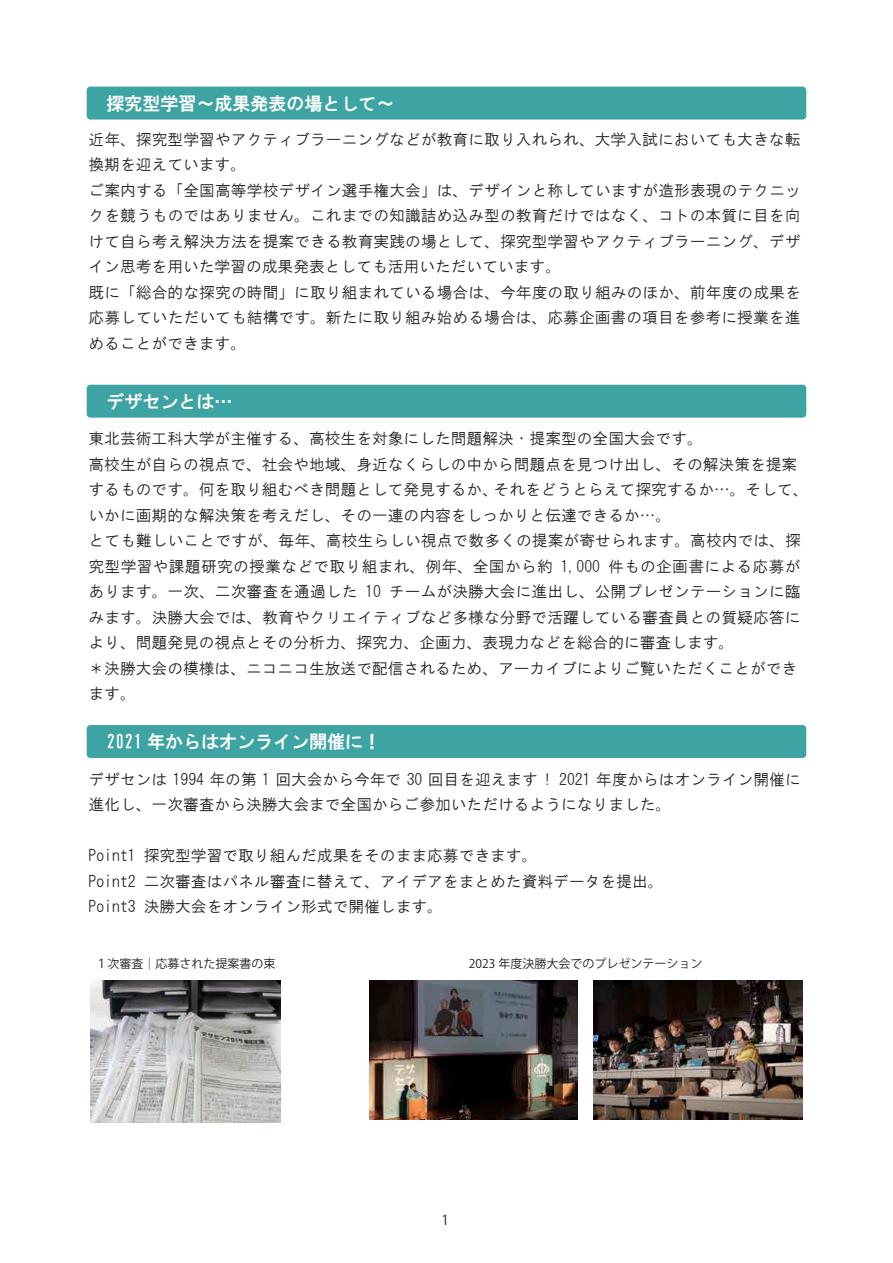
<style>
.page{position:relative;width:893px;height:1263px;background:#fff}
.page>*{position:absolute;margin:0;border:0;box-sizing:border-box;transform-origin:0 0}
.t1{font:18px "HG Gothic E";color:#fff}
.t2{font:15.75px/25.5px "HG Gothic M";color:#231f20}
.t3{font:13.5px "Koz Go Pr 6 N";color:#231f20}
.t4{font:12px "Koz Go Pr 6 N";color:#231f20}
</style>
<div class="page">
<img style="left:594px;top:980px;width:208px;height:139px">
<img style="left:369px;top:980px;width:209px;height:139px">
<div style="left:87px;top:87px;width:719px;height:33px;background:#3ea3a3;border-radius:4px"></div>
<div style="left:87px;top:385px;width:719px;height:33px;background:#3ea3a3;border-radius:4px"></div>
<div style="left:87px;top:725px;width:719px;height:33px;background:#3ea3a3;border-radius:4px"></div>
<img style="left:90px;top:980px;width:190px;height:142px">
<p class="t1" style="left:107px;top:94px;width:290px">探究型学習～成果発表の場として～</p>
<p class="t2" style="left:89px;top:126px;width:714px">近年、探究型学習やアクティブラーニングなどが教育に取り入れられ、大学入試においても大きな転換期を迎えています。<br>ご案内する「全国高等学校デザイン選手権大会」は、デザインと称していますが造形表現のテクニックを競うものではありません。これまでの知識詰め込み型の教育だけではなく、コトの本質に目を向けて自ら考え解決方法を提案できる教育実践の場として、探究型学習やアクティブラーニング、デザイン思考を用いた学習の成果発表としても活用いただいています。<br>既に「総合的な探究の時間」に取り組まれている場合は、今年度の取り組みのほか、前年度の成果を応募していただいても結構です。新たに取り組み始める場合は、応募企画書の項目を参考に授業を進めることができます。</p>
<p class="t1" style="left:107px;top:392px;width:128px">デザセンとは…</p>
<p class="t2" style="left:89px;top:426px;width:721px">東北芸術工科大学が主催する、高校生を対象にした問題解決・提案型の全国大会です。<br>高校生が自らの視点で、社会や地域、身近なくらしの中から問題点を見つけ出し、その解決策を提案するものです。何を取り組むべき問題として発見するか、それをどうとらえて探究するか…。そして、いかに画期的な解決策を考えだし、その一連の内容をしっかりと伝達できるか…。<br>とても難しいことですが、毎年、高校生らしい視点で数多くの提案が寄せられます。高校内では、探究型学習や課題研究の授業などで取り組まれ、例年、全国から約 1,000 件もの企画書による応募があります。一次、二次審査を通過した 10 チームが決勝大会に進出し、公開プレゼンテーションに臨みます。決勝大会では、教育やクリエイティブなど多様な分野で活躍している審査員との質疑応答により、問題発見の視点とその分析力、探究力、企画力、表現力などを総合的に審査します。<br>＊決勝大会の模様は、ニコニコ生放送で配信されるため、アーカイブによりご覧いただくことができます。</p>
<p class="t1" style="left:107px;top:733px;width:276px">2021 年からはオンライン開催に！</p>
<p class="t2" style="left:89px;top:766px;width:714px">デザセンは 1994 年の第 1 回大会から今年で 30 回目を迎えます ! 2021 年度からはオンライン開催に進化し、一次審査から決勝大会まで全国からご参加いただけるようになりました。</p>
<p class="t2" style="left:89px;top:843px;width:576px">Point1 探究型学習で取り組んだ成果をそのまま応募できます。<br>Point2 二次審査はパネル審査に替えて、アイデアをまとめた資料データを提出。<br>Point3 決勝大会をオンライン形式で開催します。</p>
<p class="t4" style="left:95px;top:957px;width:182px">１次審査｜応募された提案書の束</p>
<p class="t4" style="left:469px;top:957px;width:235px">2023 年度決勝大会でのプレゼンテーション</p>
<p class="t3" style="left:442px;top:1213px;width:9px">1</p>
</div>
